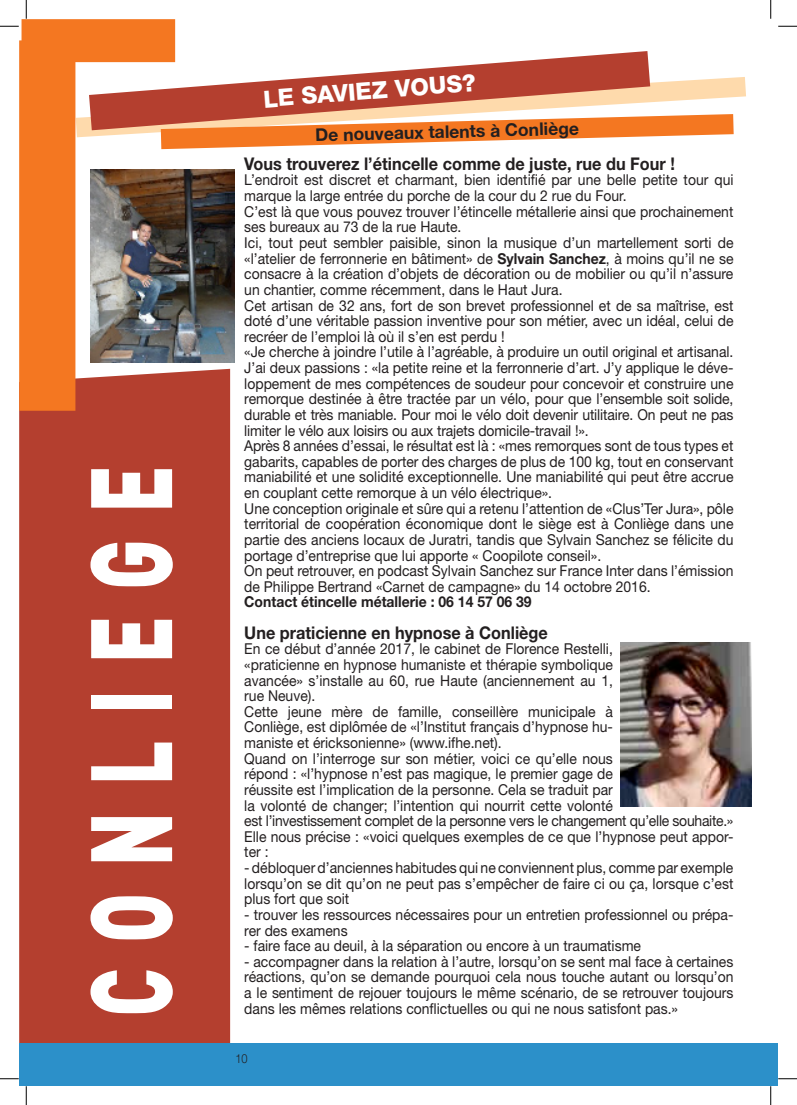
<style>
.page{position:relative;width:797px;height:1105px;background:#fff}
.page>*{position:absolute;margin:0;border:0;box-sizing:border-box;transform-origin:0 0}
.t1{font:900 113.62px "DIN";letter-spacing:.32em;color:#fff;scale:.7 1}
.t2{font:800 23.75px "Helvetica Neue LT Std";color:#fff}
.t3{font:700 17.5px "Helvetica Neue LT Std";color:#231f20;scale:.93 1}
.t4{font:700 17.5px "Helvetica Neue LT Std";color:#231f20}
.t5{font:15px/15.6px "Helvetica Neue LT Std";color:#231f20;scale:.93 1}
.t6{font:700 15px "Helvetica Neue LT Std";color:#231f20;scale:.93 1}
.t7{font:300 12.5px "Helvetica Neue LT Std";color:#231f20;scale:.88 1}
.s1{font-weight:700}
</style>
<div class="page">
<div style="left:19px;top:369px;width:211px;height:674px;background:#b43f2f"></div>
<svg style="left:650px;top:77px;width:96px;height:58px"></svg>
<svg style="left:19px;top:19px;width:156px;height:392px;fill:#f47721"></svg>
<div style="left:19px;top:1043px;width:758px;height:43px;background:#2c90c9"></div>
<svg style="left:89px;top:51px;width:561px;height:79px;fill:#b43f2f"></svg>
<svg style="left:161px;top:114px;width:572px;height:35px"></svg>
<img style="left:90px;top:170px;width:145px;height:193px">
<img style="left:620px;top:643px;width:131px;height:164px">
<svg style="left:0;top:25px;width:19px;height:2px"></svg>
<svg style="left:778px;top:25px;width:19px;height:2px"></svg>
<svg style="left:0;top:1078px;width:19px;height:1px"></svg>
<svg style="left:778px;top:1078px;width:19px;height:1px"></svg>
<svg style="left:25px;top:0;width:2px;height:19px"></svg>
<svg style="left:25px;top:1086px;width:2px;height:19px"></svg>
<svg style="left:770px;top:0;width:1px;height:19px"></svg>
<svg style="left:770px;top:1086px;width:1px;height:19px"></svg>
<h1 class="t1" style="left:55px;top:1017px;width:790px;rotate:-90deg">CONLIEGE</h1>
<h2 class="t2" style="left:262px;top:84px;width:215px;rotate:-4deg">LE SAVIEZ VOUS?</h2>
<p class="t4" style="left:315px;top:125px;width:265px;rotate:-2deg">De nouveaux talents à Conliège</p>
<p class="t3" style="left:244px;top:153px;width:464px">Vous trouverez l’étincelle comme de juste, rue du Four !</p>
<p class="t5" style="left:244px;top:172px;width:527px">L’endroit est discret et charmant, bien identifié par une belle petite tour qui marque la large entrée du porche de la cour du 2 rue du Four.<br>C’est là que vous pouvez trouver l’étincelle métallerie ainsi que prochainement ses bureaux au 73 de la rue Haute.<br>Ici, tout peut sembler paisible, sinon la musique d’un martellement sorti de «l’atelier de ferronnerie en bâtiment» de <span class="s1">Sylvain Sanchez</span>, à moins qu’il ne se consacre à la création d’objets de décoration ou de mobilier ou qu’il n’assure un chantier, comme récemment, dans le Haut Jura.<br>Cet artisan de 32 ans, fort de son brevet professionnel et de sa maîtrise, est doté d’une véritable passion inventive pour son métier, avec un idéal, celui de recréer de l’emploi là où il s’en est perdu !<br>«Je cherche à joindre l’utile à l’agréable, à produire un outil original et artisanal.<br>J’ai deux passions : «la petite reine et la ferronnerie d’art. J’y applique le déve&shy;loppement de mes compétences de soudeur pour concevoir et construire une remorque destinée à être tractée par un vélo, pour que l’ensemble soit solide, durable et très maniable. Pour moi le vélo doit devenir utilitaire. On peut ne pas limiter le vélo aux loisirs ou aux trajets domicile-travail !».<br>Après 8 années d’essai, le résultat est là : «mes remorques sont de tous types et gabarits, capables de porter des charges de plus de 100 kg, tout en conservant maniabilité et une solidité exceptionnelle. Une maniabilité qui peut être accrue en couplant cette remorque à un vélo électrique».<br>Une conception originale et sûre qui a retenu l’attention de «Clus’Ter Jura», pôle territorial de coopération économique dont le siège est à Conliège dans une partie des anciens locaux de Juratri, tandis que Sylvain Sanchez se félicite du portage d’entreprise que lui apporte « Coopilote conseil».<br>On peut retrouver, en podcast Sylvain Sanchez sur France Inter dans l’émission de Philippe Bertrand «Carnet de campagne» du 14 octobre 2016.</p>
<p class="t6" style="left:244px;top:593px;width:310px">Contact étincelle métallerie : 06 14 57 06 39</p>
<p class="t3" style="left:244px;top:622px;width:328px">Une praticienne en hypnose à Conliège</p>
<p class="t5" style="left:244px;top:641px;width:527px">En ce début d’année 2017, le cabinet de Florence Restelli,<br>«praticienne en hypnose humaniste et thérapie symbolique<br>avancée» s’installe au 60, rue Haute (anciennement au 1,<br>rue Neuve).<br>Cette jeune mère de famille, conseillère municipale à<br>Conliège, est diplômée de «l’Institut français d’hypnose hu-<br>maniste et éricksonienne» (www.ifhe.net).<br>Quand on l’interroge sur son métier, voici ce qu’elle nous<br>répond : «l’hypnose n’est pas magique, le premier gage de<br>réussite est l’implication de la personne. Cela se traduit par<br>la volonté de changer; l’intention qui nourrit cette volonté<br>est l’investissement complet de la personne vers le changement qu’elle souhaite.» Elle nous précise : «voici quelques exemples de ce que l’hypnose peut appor&shy;ter :</p>
<p class="t5" style="left:244px;top:860px;width:527px;text-align:justify">- débloquer d’anciennes habitudes qui ne conviennent plus, comme par exemple lorsqu’on se dit qu’on ne peut pas s’empêcher de faire ci ou ça, lorsque c’est plus fort que soit</p>
<p class="t5" style="left:244px;top:906px;width:527px">- trouver les ressources nécessaires pour un entretien professionnel ou prépa&shy;rer des examens</p>
<p class="t5" style="left:244px;top:938px;width:428px">- faire face au deuil, à la séparation ou encore à un traumatisme</p>
<p class="t5" style="left:244px;top:953px;width:527px;text-align:justify">- accompagner dans la relation à l’autre, lorsqu’on se sent mal face à certaines réactions, qu’on se demande pourquoi cela nous touche autant ou lorsqu’on a le sentiment de rejouer toujours le même scénario, de se retrouver toujours dans les mêmes relations conflictuelles ou qui ne nous satisfont pas.»</p>
<p class="t7" style="left:235px;top:1051px;width:15px">10</p>
</div>
